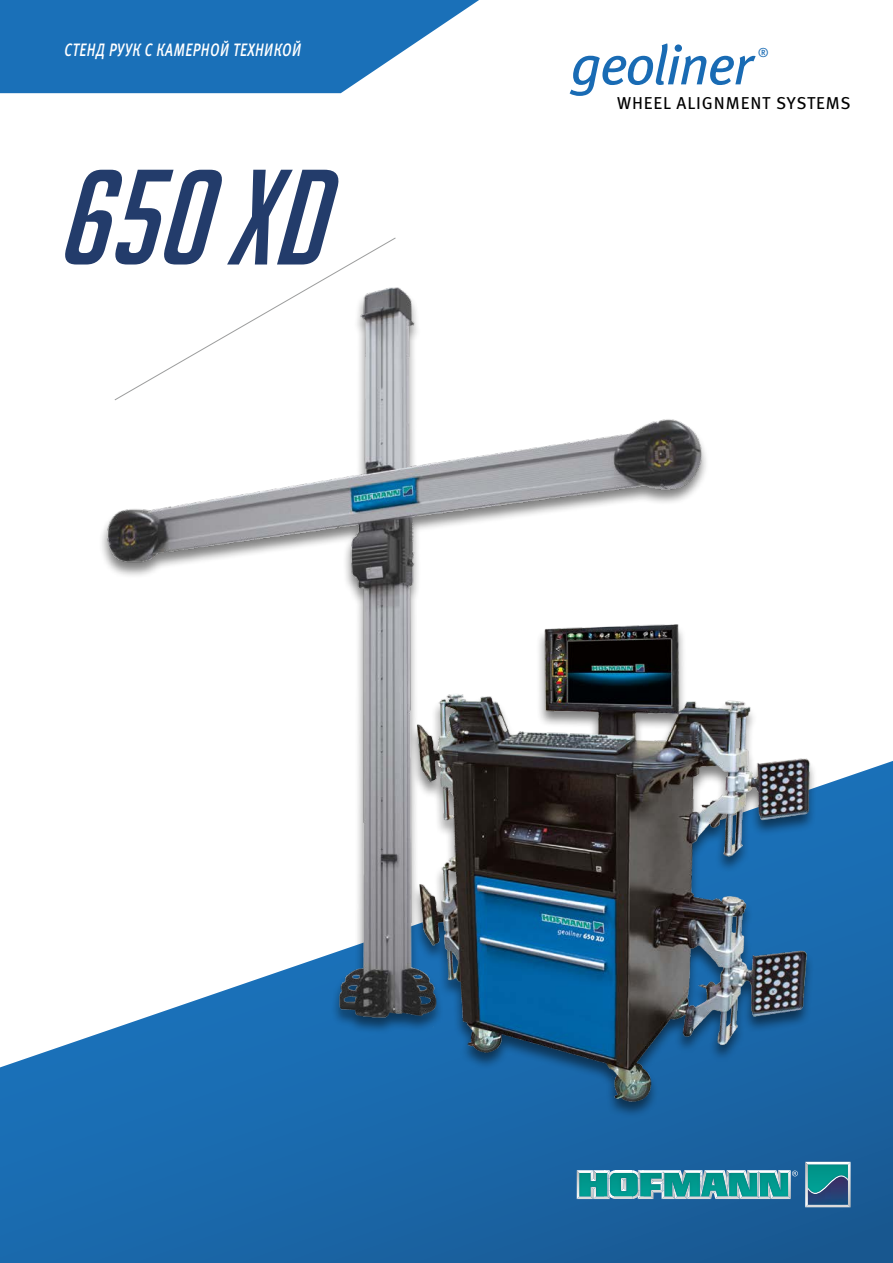
<style>
.page{position:relative;width:893px;height:1263px;background:#fff}
.page>*{position:absolute;margin:0;border:0;box-sizing:border-box;transform-origin:0 0}
.t1{font:italic 132px "Big Noodle Titling";color:#233c6b}
.t2{font:italic 55.5px "Meta Pro";letter-spacing:-.04em;color:#196bb4}
._02_Bezeichnung{font:italic 500 18px "Meta Pro";letter-spacing:.04em;color:#fff;scale:.75 1}
.t3{font:17.25px "Meta Pro";letter-spacing:.05em;color:#000}
.t4{font:italic 12.6px "Meta Pro";color:#196bb4}
</style>
<div class="page">
<svg style="left:0;top:0;width:479px;height:93px;background:#3a84c2"></svg>
<svg style="left:0;top:761px;width:893px;height:502px;background:#3a7bb2"></svg>
<hr style="left:615px;top:1196px;width:17px;height:3px;background:#dadada">
<hr style="left:615px;top:1170px;width:17px;height:3px;background:#fff">
<svg style="left:577px;top:1170px;width:38px;height:29px"></svg>
<img style="left:579px;top:1173px;width:28px;height:23px">
<img style="left:610px;top:1173px;width:22px;height:23px">
<svg style="left:805px;top:1162px;width:46px;height:45px"></svg>
<img style="left:808px;top:1165px;width:40px;height:12px">
<svg style="left:632px;top:1170px;width:166px;height:29px;background:#4ca9aa"></svg>
<img style="left:808px;top:1177px;width:40px;height:27px">
<img style="left:84px;top:272px;width:744px;height:841px">
<p class="_02_Bezeichnung" style="left:64px;top:38px;width:317px">СТЕНД РУУК С КАМЕРНОЙ ТЕХНИКОЙ</p>
<p class="t1" style="left:56px;top:146px;width:306px">650 XD</p>
<p class="t2" style="left:570px;top:30px;width:185px">geoliner</p>
<p class="t4" style="left:757px;top:45px;width:13px">®</p>
<p class="t3" style="left:617px;top:92px;width:235px">WHEEL ALIGNMENT SYSTEMS</p>
</div>
